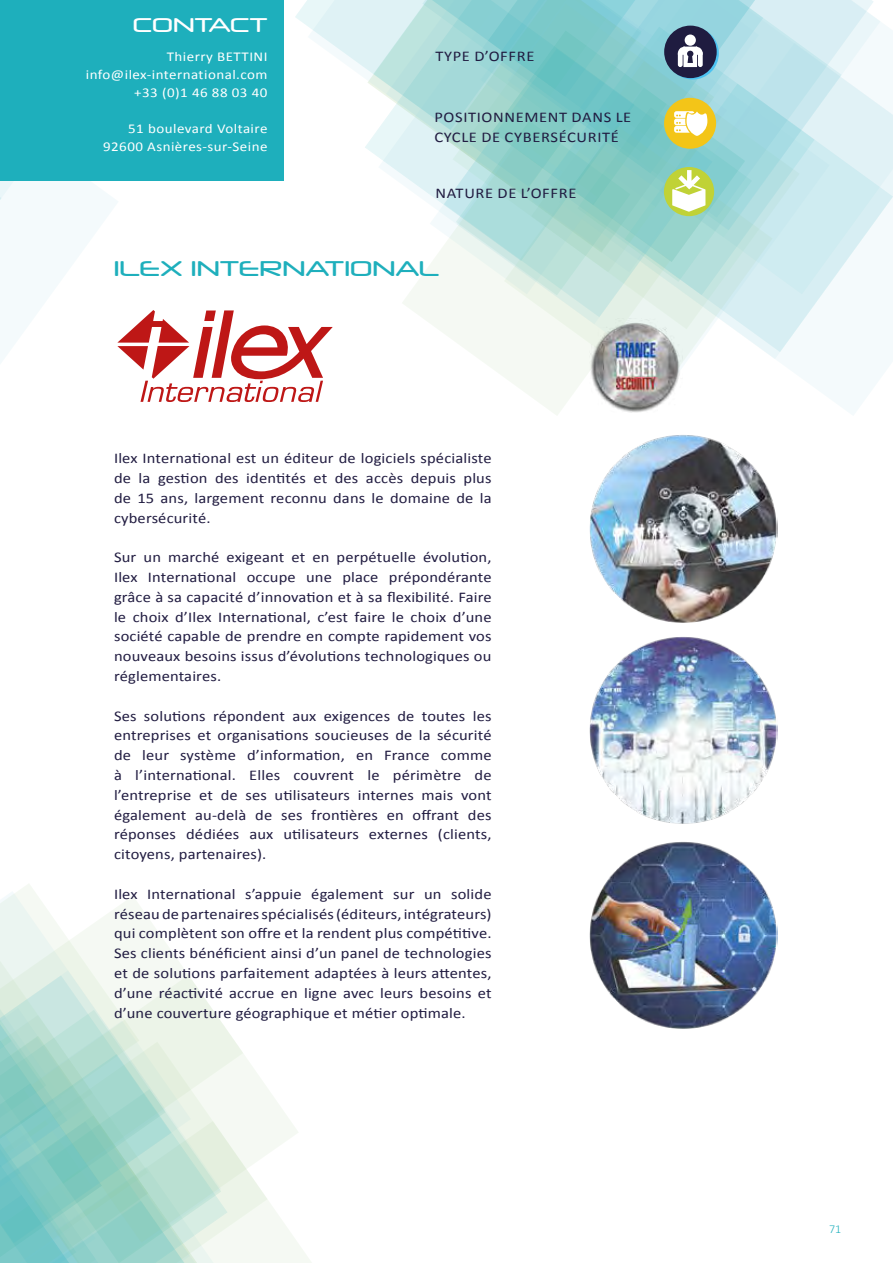
<style>
.page{position:relative;width:893px;height:1263px;background:#fff}
.page>*{position:absolute;margin:0;border:0;box-sizing:border-box;transform-origin:0 0}
.t1{font:20.25px "Neuropol";letter-spacing:.03em;color:#1eafbc;scale:1.11 1}
.t2{font:18.9px "Neuropol";letter-spacing:.03em;color:#fff;scale:1.11 1}
.t3{font:14.85px/19.8px "Calibri";letter-spacing:.01em;color:#211c41;text-align:justify;scale:1.11 1}
.t4{font:14.85px/19.8px "Calibri";letter-spacing:.04em;color:#211c41;scale:1.11 1}
.t5{font:13.5px/18px "Calibri";letter-spacing:.03em;color:#fff;text-align:right;scale:1.11 1}
.t6{font:300 12px "Calibri";color:#1eafbc}
</style>
<div class="page">
<svg style="left:9px;top:884px;width:302px;height:379px"></svg>
<svg style="left:0;top:895px;width:243px;height:80px"></svg>
<svg style="left:0;top:970px;width:221px;height:84px"></svg>
<svg style="left:31px;top:975px;width:268px;height:268px"></svg>
<svg style="left:0;top:1054px;width:228px;height:209px;background:#a6d8cd"></svg>
<svg style="left:807px;top:359px;width:86px;height:56px;fill:#f4fafc"></svg>
<svg style="left:756px;top:0;width:137px;height:359px"></svg>
<svg style="left:756px;top:8px;width:73px;height:373px;background:#ceeaef"></svg>
<svg style="left:0;top:0;width:756px;height:415px"></svg>
<div style="left:0;top:0;width:283px;height:180px;background:#1eafbc"></div>
<img style="left:589px;top:637px;width:188px;height:187px">
<img style="left:589px;top:842px;width:188px;height:187px">
<img style="left:589px;top:435px;width:188px;height:188px">
<img style="left:589px;top:319px;width:94px;height:93px">
<p class="t2" style="left:133px;top:13px;width:123px">CONTACT</p>
<p class="t5" style="left:86px;top:47px;width:165px">Thierry BETTINI info@ilex-international.com +33 (0)1 46 88 03 40</p>
<p class="t5" style="left:103px;top:119px;width:150px">51 boulevard Voltaire<br>92600 Asnières-sur-Seine</p>
<p class="t4" style="left:435px;top:46px;width:91px">TYPE D’OFFRE</p>
<p class="t4" style="left:434px;top:108px;width:179px">POSITIONNEMENT DANS LE<br>CYCLE DE CYBERSÉCURITÉ</p>
<p class="t4" style="left:435px;top:184px;width:128px">NATURE DE L’OFFRE</p>
<h1 class="t1" style="left:114px;top:256px;width:294px">ILEX INTERNATIONAL</h1>
<p class="t3" style="left:114px;top:448px;width:342px">Ilex International est un éditeur de logiciels spécialiste de la gestion des identités et des accès depuis plus de 15 ans, largement reconnu dans le domaine de la cybersécurité.</p>
<p class="t3" style="left:114px;top:547px;width:342px">Sur un marché exigeant et en perpétuelle évolution, Ilex International occupe une place prépondérante grâce à sa capacité d’innovation et à sa flexibilité. Faire le choix d’Ilex International, c’est faire le choix d’une société capable de prendre en compte rapidement vos nouveaux besoins issus d’évolutions technologiques ou réglementaires.</p>
<p class="t3" style="left:114px;top:706px;width:342px">Ses solutions répondent aux exigences de toutes les entreprises et organisations soucieuses de la sécurité de leur système d’information, en France comme à l’international. Elles couvrent le périmètre de l’entreprise et de ses utilisateurs internes mais vont également au-delà de ses frontières en offrant des réponses dédiées aux utilisateurs externes (clients, citoyens, partenaires).</p>
<p class="t3" style="left:114px;top:884px;width:342px">Ilex International s’appuie également sur un solide réseau de partenaires spécialisés (éditeurs, intégrateurs) qui complètent son offre et la rendent plus compétitive.<br>Ses clients bénéficient ainsi d’un panel de technologies et de solutions parfaitement adaptées à leurs attentes, d’une réactivité accrue en ligne avec leurs besoins et d’une couverture géographique et métier optimale.</p>
<p class="t6" style="left:829px;top:1221px;width:14px">71</p>
</div>
